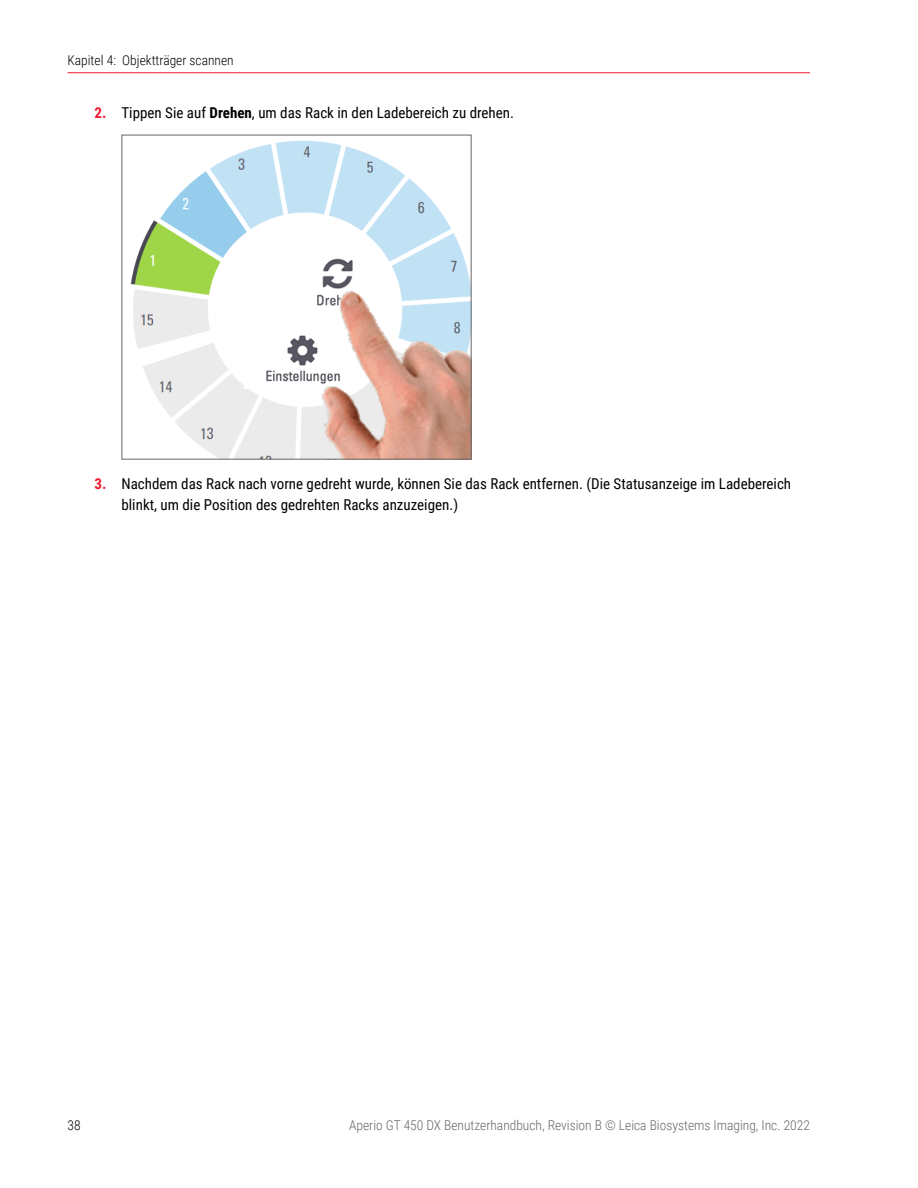
<style>
.page{position:relative;width:918px;height:1188px;background:#fff}
.page>*{position:absolute;margin:0;border:0;box-sizing:border-box;transform-origin:0 0}
.t1{font:15px/21px "Roboto Condensed";color:#000}
.t2{font:300 13.5px "Roboto Condensed";color:#666}
.t3{font:300 13.5px "Roboto Condensed";color:#000}
.s1{font-weight:700;color:#ed1b2f}
.s2{font-weight:700}
</style>
<div class="page">
<hr style="left:68px;top:72px;width:742px;height:1px;background:#ed1b2f">
<img style="left:130px;top:140px;width:340px;height:318px">
<div style="left:122px;top:135px;width:350px;height:325px;border:1px solid #666"></div>
<p class="t3" style="left:68px;top:51px;width:168px">Kapitel 4: Objektträger scannen</p>
<p class="t1" style="left:94px;top:101px;width:421px"><span class="s1">2.</span> Tippen Sie auf <span class="s2">Drehen</span>, um das Rack in den Ladebereich zu drehen.</p>
<p class="t1" style="left:122px;top:472px;width:671px;text-indent:-27px"><span class="s1">3.</span> Nachdem das Rack nach vorne gedreht wurde, können Sie das Rack entfernen. (Die Statusanzeige im Ladebereich blinkt, um die Position des gedrehten Racks anzuzeigen.)</p>
<p class="t3" style="left:68px;top:1116px;width:15px">38</p>
<p class="t2" style="left:349px;top:1116px;width:462px">Aperio GT 450 DX Benutzerhandbuch, Revision B © Leica Biosystems Imaging, Inc. 2022</p>
</div>
